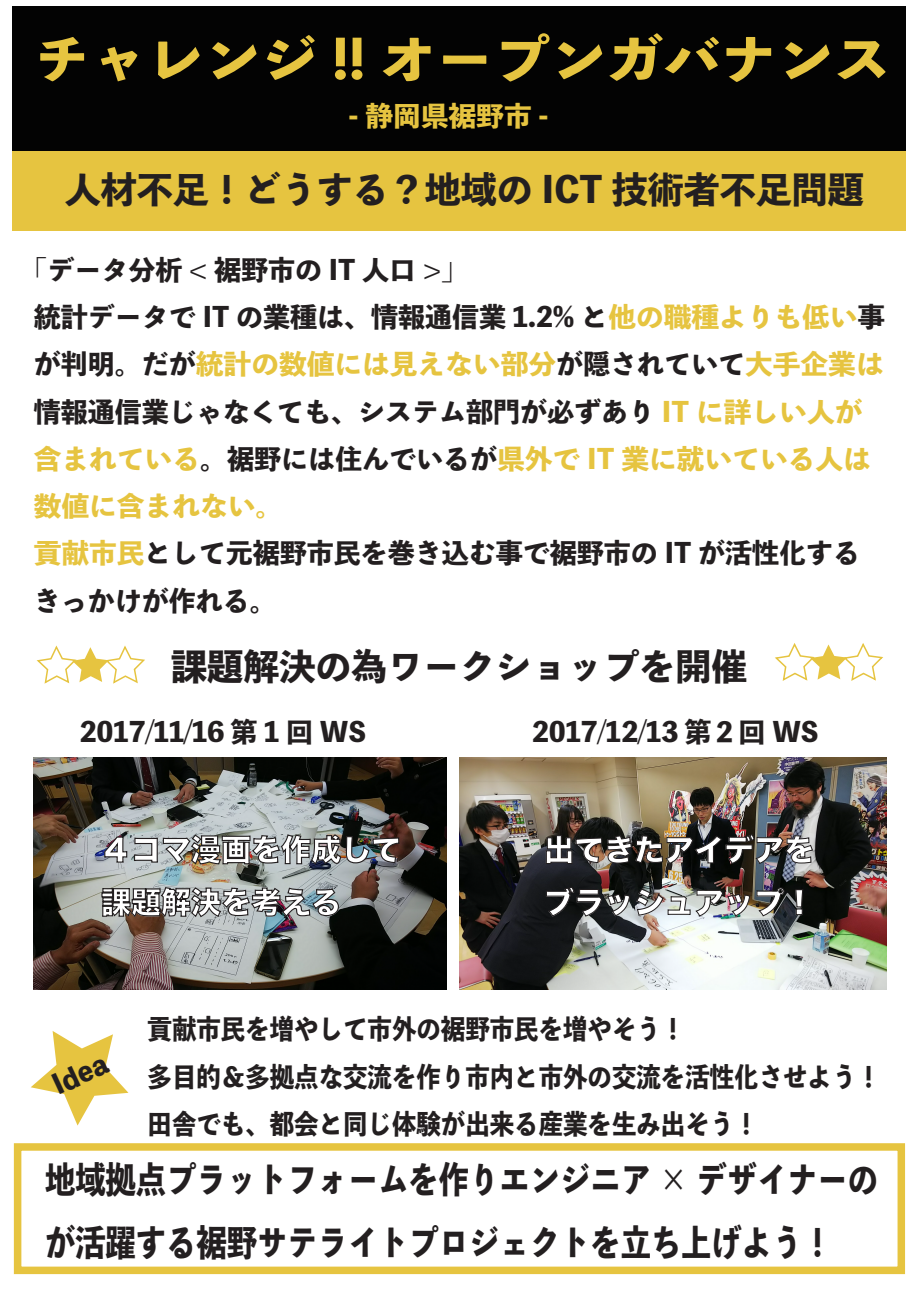
<style>
.page{position:relative;width:919px;height:1289px;background:#fff}
.page>*{position:absolute;margin:0;border:0;box-sizing:border-box;transform-origin:0 0}
.t1{font:800 53.4px "Toppan Bunkyu Midashi Gothic Std N";color:#e6c440;scale:1.06 1}
.t2{font:800 36px/63px "Toppan Bunkyu Midashi Gothic Std N";color:#231f20;scale:.84 1}
.t3{font:800 36px "Toppan Bunkyu Midashi Gothic Std N";color:#231f20}
.t4{font:30px/52.5px "Hira Kaku Std W8";color:#fff}
.t5{font:800 27px/47.2px "Toppan Bunkyu Midashi Gothic Std N";color:#231f20}
.t6{font:800 27px/47.2px "Toppan Bunkyu Midashi Gothic Std N";color:#231f20;scale:.9 1}
.t7{font:800 27px "Toppan Bunkyu Midashi Gothic Std N";color:#e6c440}
.s1{color:#e6c440}
</style>
<div class="page">
<div style="left:13px;top:6px;width:893px;height:145px;background:#030303"></div>
<div style="left:13px;top:151px;width:893px;height:80px;background:#e6c440"></div>
<img style="left:459px;top:757px;width:427px;height:232px">
<img style="left:34px;top:757px;width:412px;height:232px">
<div style="left:14px;top:1143px;width:890px;height:130px;border:8px solid #e6c440"></div>
<img style="left:104px;top:833px;width:296px;height:32px">
<img style="left:101px;top:886px;width:238px;height:32px">
<img style="left:545px;top:833px;width:268px;height:31px">
<img style="left:545px;top:886px;width:205px;height:31px">
<svg style="left:756px;top:887px;width:28px;height:29px"></svg>
<svg style="left:794px;top:888px;width:9px;height:27px"></svg>
<svg style="left:31px;top:1031px;width:97px;height:94px"></svg>
<svg style="left:36px;top:645px;width:109px;height:39px"></svg>
<svg style="left:775px;top:643px;width:108px;height:38px"></svg>
<h1 class="t1" style="left:34px;top:18px;width:809px">チャレンジ !! オープンガバナンス</h1>
<p class="t7" style="left:348px;top:95px;width:201px">- 静岡県裾野市 -</p>
<h2 class="t3" style="left:65px;top:162px;width:800px">人材不足！どうする？地域の ICT 技術者不足問題</h2>
<p class="t5" style="left:34px;top:244px;width:852px;text-indent:-13px">「データ分析 &lt; 裾野市の IT 人口 &gt;」<br>統計データで IT の業種は、情報通信業 1.2% と<span class="s1">他の職種よりも低い</span>事が判明。だが<span class="s1">統計の数値には見えない部分</span>が隠されていて<span class="s1">大手企業は</span>情報通信業じゃなくても、システム部門が必ずあり <span class="s1">IT に詳しい人が含まれている</span>。裾野には住んでいるが<span class="s1">県外で IT 業に就いている人は数値に含まれない。<br>貢献市民</span>として元裾野市民を巻き込む事で裾野市の IT が活性化するきっかけが作れる。</p>
<h2 class="t3" style="left:171px;top:638px;width:577px">課題解決の為ワークショップを開催</h2>
<p class="t5" style="left:80px;top:707px;width:288px">2017/11/16 第 1 回 WS</p>
<p class="t5" style="left:531px;top:707px;width:288px">2017/12/13 第２回 WS</p>
<p class="t4" style="left:101px;top:824px;width:302px">４コマ漫画を作成して課題解決を考える</p>
<p class="t4" style="left:544px;top:824px;width:271px">出てきたアイデアをブラッシュアップ！</p>
<p class="t5" style="left:43px;top:1063px;width:59px;rotate:-25deg">Idea</p>
<p class="t6" style="left:148px;top:1004px;width:816px">貢献市民を増やして市外の裾野市民を増やそう！<br>多目的＆多拠点な交流を作り市内と市外の交流を活性化させよう！田舎でも、都会と同じ体験が出来る産業を生み出そう！</p>
<h2 class="t2" style="left:45px;top:1145px;width:993px">地域拠点プラットフォームを作りエンジニア × デザイナーのが活躍する裾野サテライトプロジェクトを立ち上げよう！</h2>
</div>
